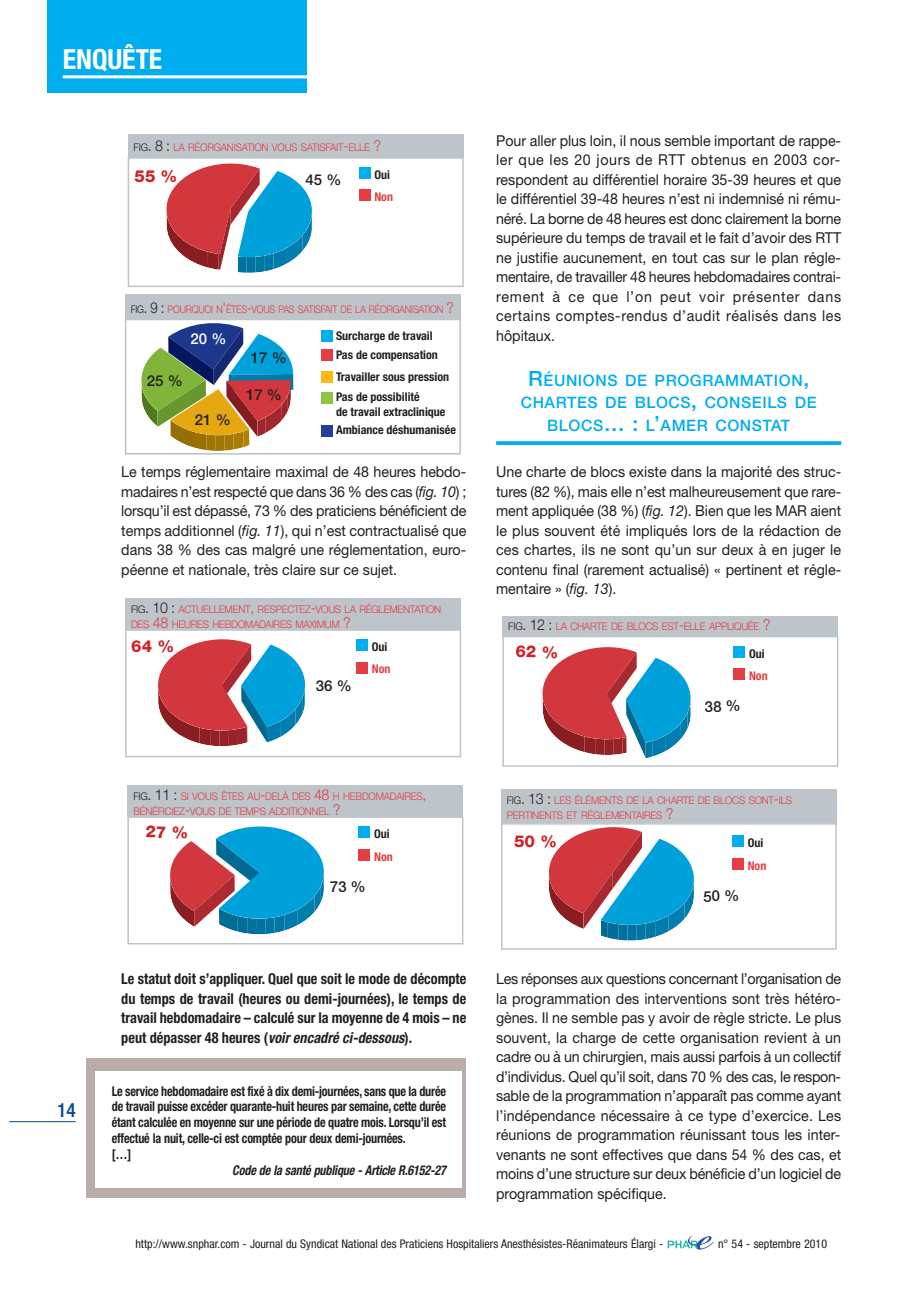
<style>
.page{position:relative;width:920px;height:1290px;background:#fff}
.page>*{position:absolute;margin:0;border:0;box-sizing:border-box;transform-origin:0 0}
.t1{font:700 condensed 27.75px "Helvetica Neue";color:#fff}
.t2{font:500 condensed 19.5px "Helvetica Neue";color:#014990}
.t3{font:800 16.5px "Helvetica Neue";color:#cf232a}
.t4{font:500 15.75px/22.5px "Helvetica Neue";letter-spacing:.035em;color:#00aeef;text-align:center}
.t5{font:15px/19.5px "Helvetica Neue";color:#231f20;text-align:justify;scale:.95 1}
.t6{font:700 condensed 15px/19.5px "Helvetica Neue";color:#231f20;text-align:justify;scale:.95 1}
.t7{font:500 15px "Helvetica Neue";color:#231f20}
.t8{font:500 15px "Helvetica Neue";color:#fff}
.t9{font:700 condensed 13.5px/15.8px "Helvetica Neue";letter-spacing:-.015em;color:#231f20;scale:.9 1}
.t10{font:italic 700 condensed 13.5px "Helvetica Neue";letter-spacing:-.01em;color:#231f20;scale:.9 1}
.t11{font:700 condensed 12px/18.9px "Helvetica Neue";color:#231f20}
.t12{font:condensed 12px "Helvetica Neue";color:#231f20}
.t13{font:700 condensed 12px "Helvetica Neue";color:#e43e44}
.t14{font:300 10.5px/15px "Helvetica Neue";letter-spacing:-.025em;color:#e43e44;scale:.95 1}
.t15{font:300 10.5px "Helvetica Neue";letter-spacing:-.025em;color:#e43e44;scale:.88 1}
.s1{color:#231f20}
.s2{font-size:15px;color:#231f20}
.s3{font-size:15px}
.s4{font-style:italic}
.s5{font-size:21px}
</style>
<div class="page">
<svg style="left:496px;top:441px;width:345px;height:4px"></svg>
<hr style="left:9px;top:1121px;width:67px;height:1px;background:#014990">
<svg style="left:668px;top:1235px;width:46px;height:14px"></svg>
<div style="left:48px;top:0;width:259px;height:93px;background:#00aeef"></div>
<hr style="left:63px;top:75px;width:402px;height:3px;background:#fff">
<div style="left:128px;top:135px;width:335px;height:23px;background:#bdc4ca"></div>
<div style="left:128px;top:157px;width:336px;height:130px;border:2px solid #bdc4ca"></div>
<div style="left:359px;top:167px;width:11px;height:12px;background:#00aeef"></div>
<div style="left:359px;top:189px;width:11px;height:12px;background:#e43e44"></div>
<svg style="left:166px;top:163px;width:146px;height:110px"></svg>
<div style="left:120px;top:295px;width:346px;height:163px;background:linear-gradient(to right,#fff,#fefefe)"></div>
<div style="left:125px;top:295px;width:335px;height:24px;background:#bdc4ca"></div>
<div style="left:126px;top:319px;width:334px;height:135px;background:#fff"></div>
<div style="left:125px;top:319px;width:336px;height:135px;border:2px solid #bdc4ca"></div>
<div style="left:321px;top:330px;width:12px;height:12px;background:#00aeef"></div>
<div style="left:321px;top:349px;width:12px;height:12px;background:#e43e44"></div>
<div style="left:321px;top:371px;width:12px;height:12px;background:#fcb814"></div>
<div style="left:321px;top:392px;width:12px;height:12px;background:#8bc63e"></div>
<div style="left:321px;top:425px;width:12px;height:11px;background:#233e98"></div>
<svg style="left:135px;top:319px;width:158px;height:132px"></svg>
<div style="left:125px;top:599px;width:336px;height:31px;background:#bdc4ca"></div>
<div style="left:125px;top:629px;width:336px;height:128px;border:2px solid #bdc4ca"></div>
<div style="left:356px;top:639px;width:12px;height:12px;background:#00aeef"></div>
<div style="left:356px;top:661px;width:12px;height:12px;background:#e43e44"></div>
<svg style="left:158px;top:639px;width:148px;height:107px"></svg>
<div style="left:128px;top:786px;width:335px;height:31px;background:#bdc4ca"></div>
<div style="left:127px;top:816px;width:336px;height:128px;border:2px solid #bdc4ca"></div>
<div style="left:358px;top:826px;width:12px;height:12px;background:#00aeef"></div>
<div style="left:358px;top:849px;width:12px;height:12px;background:#e43e44"></div>
<div style="left:503px;top:616px;width:335px;height:21px;background:#bdc4ca"></div>
<div style="left:502px;top:636px;width:336px;height:131px;border:2px solid #bdc4ca"></div>
<div style="left:733px;top:646px;width:12px;height:12px;background:#00aeef"></div>
<div style="left:733px;top:668px;width:12px;height:12px;background:#e43e44"></div>
<div style="left:501px;top:789px;width:335px;height:34px;background:#bdc4ca"></div>
<div style="left:501px;top:823px;width:336px;height:127px;border:1px solid #bdc4ca"></div>
<div style="left:732px;top:835px;width:12px;height:12px;background:#00aeef"></div>
<div style="left:732px;top:858px;width:12px;height:12px;background:#e43e44"></div>
<div style="left:87px;top:1059px;width:379px;height:139px;background:#b9aca9"></div>
<div style="left:96px;top:1071px;width:366px;height:117px;background:#fff"></div>
<svg style="left:170px;top:826px;width:154px;height:108px"></svg>
<svg style="left:542px;top:647px;width:149px;height:111px"></svg>
<svg style="left:514px;top:823px;width:224px;height:118px"></svg>
<h1 class="t1" style="left:63px;top:49px;width:101px">ENQUÊTE</h1>
<p class="t14" style="left:134px;top:141px;width:262px"><span class="s1">FIG</span><span class="s2">. 8 :</span> LA RÉORGANISATION VOUS SATISFAIT<span class="s3">-</span>ELLE <span class="s3">?</span></p>
<p class="t3" style="left:135px;top:170px;width:44px">55 %</p>
<p class="t7" style="left:306px;top:175px;width:37px">45 %</p>
<p class="t11" style="left:374px;top:166px;width:17px">Oui</p>
<p class="t13" style="left:374px;top:193px;width:20px">Non</p>
<p class="t15" style="left:131px;top:305px;width:368px"><span class="s1">FIG</span><span class="s2">. 9 :</span> POURQUOI N<span class="s3">'</span>ÊTES<span class="s3">-</span>VOUS PAS SATISFAIT DE LA RÉORGANISATION <span class="s3">?</span></p>
<p class="t11" style="left:336px;top:328px;width:103px">Surcharge de travail<br>Pas de compensation</p>
<p class="t11" style="left:336px;top:367px;width:115px;line-height:20.4px">Travailler sous pression<br>Pas de possibilité</p>
<p class="t11" style="left:336px;top:404px;width:121px;line-height:18px">de travail extraclinique<br>Ambiance déshumanisée</p>
<p class="t8" style="left:191px;top:333px;width:37px">20 %</p>
<p class="t7" style="left:251px;top:352px;width:37px">17 %</p>
<p class="t7" style="left:147px;top:375px;width:37px">25 %</p>
<p class="t7" style="left:246px;top:389px;width:37px">17 %</p>
<p class="t7" style="left:195px;top:414px;width:37px">21 %</p>
<p class="t5" style="left:121px;top:463px;width:365px">Le temps réglementaire maximal de 48 heures hebdo&shy;madaires n’est respecté que dans 36 % des cas (<span class="s4">fig. 10</span>) ; lorsqu’il est dépassé, 73 % des praticiens bénéficient de temps additionnel (<span class="s4">fig. 11</span>), qui n’est contractualisé que dans 38 % des cas malgré une réglementation, euro&shy;péenne et nationale, très claire sur ce sujet.</p>
<p class="t14" style="left:131px;top:602px;width:328px"><span class="s1">FIG</span><span class="s2">. 10 :</span> ACTUELLEMENT<span class="s3">,</span> RESPECTEZ<span class="s3">-</span>VOUS LA RÉGLEMENTATION<br>DES <span class="s3">48</span> HEURES HEBDOMADAIRES MAXIMUM <span class="s3">?</span></p>
<p class="t11" style="left:372px;top:638px;width:17px">Oui</p>
<p class="t13" style="left:372px;top:665px;width:20px">Non</p>
<p class="t7" style="left:316px;top:680px;width:37px">36 %</p>
<p class="t3" style="left:131px;top:640px;width:44px">64 %</p>
<p class="t5" style="left:496px;top:132px;width:365px">Pour aller plus loin, il nous semble important de rappe&shy;ler que les 20 jours de RTT obtenus en 2003 cor&shy;respondent au différentiel horaire 35-39 heures et que le différentiel 39-48 heures n’est ni indemnisé ni rému&shy;néré. La borne de 48 heures est donc clairement la borne supérieure du temps de travail et le fait d’avoir des RTT ne justifie aucunement, en tout cas sur le plan régle&shy;mentaire, de travailler 48 heures hebdomadaires contrai&shy;rement à ce que l’on peut voir présenter dans certains comptes-rendus d’audit réalisés dans les hôpitaux.</p>
<p class="t4" style="left:521px;top:370px;width:297px"><span class="s5">R</span>ÉUNIONS DE PROGRAMMATION<span class="s5">,<br></span>CHARTES DE BLOCS<span class="s5">,</span> CONSEILS DE<br>BLOCS<span class="s5">… :</span> L<span class="s5">’</span>AMER CONSTAT</p>
<p class="t5" style="left:496px;top:463px;width:365px">Une charte de blocs existe dans la majorité des struc&shy;tures (82 %), mais elle n’est malheureusement que rare&shy;ment appliquée (38 %) (<span class="s4">fig. 12</span>). Bien que les MAR aient le plus souvent été impliqués lors de la rédaction de ces chartes, ils ne sont qu’un sur deux à en juger le contenu final (rarement actualisé) « pertinent et régle&shy;mentaire » (<span class="s4">fig. 13</span>).</p>
<p class="t14" style="left:508px;top:620px;width:278px"><span class="s1">FIG</span><span class="s2">. 12 :</span> LA CHARTE DE BLOCS EST<span class="s3">-</span>ELLE APPLIQUÉE <span class="s3">?</span></p>
<p class="t11" style="left:749px;top:645px;width:17px">Oui</p>
<p class="t13" style="left:749px;top:671px;width:20px">Non</p>
<p class="t14" style="left:133px;top:789px;width:310px"><span class="s1">FIG</span><span class="s2">. 11 :</span> SI VOUS ÊTES AU<span class="s3">-</span>DELÀ DES <span class="s3">48</span> H HEBDOMADAIRES<span class="s3">,<br></span>BÉNÉFICIEZ<span class="s3">-</span>VOUS DE TEMPS ADDITIONNEL <span class="s3">?</span></p>
<p class="t11" style="left:374px;top:826px;width:17px">Oui</p>
<p class="t13" style="left:374px;top:852px;width:20px">Non</p>
<p class="t14" style="left:507px;top:794px;width:302px"><span class="s1">FIG</span><span class="s2">. 13 :</span> LES ÉLÉMENTS DE LA CHARTE DE BLOCS SONT<span class="s3">-</span>ILS<br>PERTINENTS ET RÉGLEMENTAIRES <span class="s3">?</span></p>
<p class="t11" style="left:748px;top:835px;width:17px">Oui</p>
<p class="t13" style="left:748px;top:861px;width:20px">Non</p>
<h2 class="t2" style="left:57px;top:1103px;width:20px">14</h2>
<p class="t6" style="left:121px;top:970px;width:365px">Le statut doit s’appliquer. Quel que soit le mode de décompte du temps de travail (heures ou demi-journées), le temps de travail hebdomadaire – calculé sur la moyenne de 4 mois – ne peut dépasser 48 heures (<span class="s4">voir encadré ci-dessous</span>).</p>
<p class="t9" style="left:112px;top:1084px;width:373px">Le service hebdomadaire est fixé à dix demi-journées, sans que la durée de travail puisse excéder quarante-huit heures par semaine, cette durée étant calculée en moyenne sur une période de quatre mois. Lorsqu’il est effectué la nuit, celle-ci est comptée pour deux demi-journées.<br>[…]</p>
<p class="t10" style="left:232px;top:1165px;width:239px">Code de la santé publique - Article R.6152-27</p>
<p class="t5" style="left:496px;top:970px;width:365px">Les réponses aux questions concernant l’organisation de la programmation des interventions sont très hétéro&shy;gènes. Il ne semble pas y avoir de règle stricte. Le plus souvent, la charge de cette organisation revient à un cadre ou à un chirurgien, mais aussi parfois à un collectif d’individus. Quel qu’il soit, dans 70 % des cas, le respon&shy;sable de la programmation n’apparaît pas comme ayant l’indépendance nécessaire à ce type d’exercice. Les réunions de programmation réunissant tous les inter&shy;venants ne sont effectives que dans 54 % des cas, et moins d’une structure sur deux bénéficie d’un logiciel de programmation spécifique.</p>
<p class="t12" style="left:135px;top:1239px;width:529px">http://www.snphar.com - Journal du Syndicat National des Praticiens Hospitaliers Anesthésistes-Réanimateurs Élargi -</p>
<p class="t12" style="left:718px;top:1239px;width:110px">n° 54 - septembre 2010</p>
</div>
